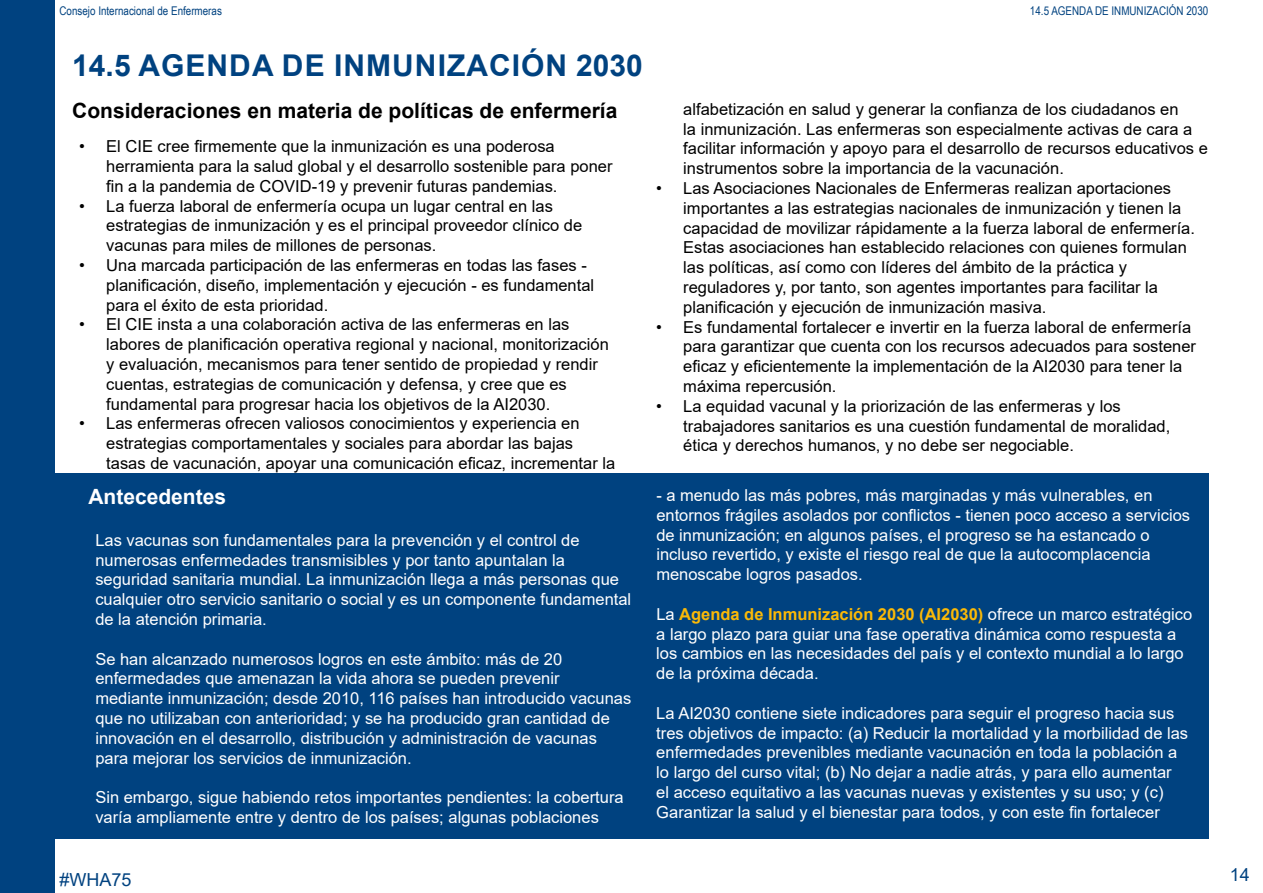
<style>
.page{position:relative;width:1263px;height:893px;background:#fff}
.page>*{position:absolute;margin:0;border:0;box-sizing:border-box;transform-origin:0 0}
.t1{font:700 30px "Arial";letter-spacing:.035em;color:#004280}
.t2{font:700 21px "Arial";color:#000}
.t3{font:700 21px "Arial";color:#fff}
.t4{font:18px "Arial";color:#004280}
.t5{font:16.5px/19.8px "Arial";color:#000}
.t6{font:16.5px/19.8px "Arial";color:#fff}
.t7{font:12px "Arial Narrow";color:#004280}
.s1{font-weight:700;color:#fbb907}
</style>
<div class="page">
<div style="left:0;top:0;width:54px;height:893px;background:#004280"></div>
<div style="left:54px;top:473px;width:1154px;height:366px;background:#004280"></div>
<p class="t7" style="left:60px;top:2px;width:164px">Consejo Internacional de Enfermeras</p>
<h1 class="t1" style="left:72px;top:44px;width:572px">14.5 AGENDA DE INMUNIZACIÓN 2030</h1>
<p class="t2" style="left:72px;top:96px;width:547px">Consideraciones en materia de políticas de enfermería</p>
<p class="t5" style="left:106px;top:136px;width:508px;text-indent:-27px">• El CIE cree firmemente que la inmunización es una poderosa herramienta para la salud global y el desarrollo sostenible para poner fin a la pandemia de COVID-19 y prevenir futuras pandemias.</p>
<p class="t5" style="left:106px;top:196px;width:477px;text-indent:-27px">• La fuerza laboral de enfermería ocupa un lugar central en las estrategias de inmunización y es el principal proveedor clínico de vacunas para miles de millones de personas.</p>
<p class="t5" style="left:106px;top:255px;width:489px;text-indent:-27px">• Una marcada participación de las enfermeras en todas las fases - planificación, diseño, implementación y ejecución - es fundamental para el éxito de esta prioridad.</p>
<p class="t5" style="left:106px;top:315px;width:504px;text-indent:-27px">• El CIE insta a una colaboración activa de las enfermeras en las labores de planificación operativa regional y nacional, monitorización y evaluación, mecanismos para tener sentido de propiedad y rendir cuentas, estrategias de comunicación y defensa, y cree que es fundamental para progresar hacia los objetivos de la AI2030.</p>
<p class="t5" style="left:106px;top:414px;width:510px;text-indent:-27px">• Las enfermeras ofrecen valiosos conocimientos y experiencia en estrategias comportamentales y sociales para abordar las bajas tasas de vacunación, apoyar una comunicación eficaz, incrementar la</p>
<p class="t3" style="left:88px;top:482px;width:139px">Antecedentes</p>
<p class="t6" style="left:95px;top:530px;width:537px">Las vacunas son fundamentales para la prevención y el control de numerosas enfermedades transmisibles y por tanto apuntalan la seguridad sanitaria mundial. La inmunización llega a más personas que cualquier otro servicio sanitario o social y es un componente fundamental de la atención primaria.</p>
<p class="t6" style="left:95px;top:649px;width:537px">Se han alcanzado numerosos logros en este ámbito: más de 20 enfermedades que amenazan la vida ahora se pueden prevenir mediante inmunización; desde 2010, 116 países han introducido vacunas que no utilizaban con anterioridad; y se ha producido gran cantidad de innovación en el desarrollo, distribución y administración de vacunas para mejorar los servicios de inmunización.</p>
<p class="t6" style="left:95px;top:787px;width:530px">Sin embargo, sigue habiendo retos importantes pendientes: la cobertura varía ampliamente entre y dentro de los países; algunas poblaciones</p>
<p class="t7" style="left:1030px;top:2px;width:180px">14.5 AGENDA DE INMUNIZACIÓN 2030</p>
<p class="t5" style="left:683px;top:99px;width:526px">alfabetización en salud y generar la confianza de los ciudadanos en<br>la inmunización. Las enfermeras son especialmente activas de cara a facilitar información y apoyo para el desarrollo de recursos educativos e instrumentos sobre la importancia de la vacunación.</p>
<p class="t5" style="left:683px;top:178px;width:513px;text-indent:-27px">• Las Asociaciones Nacionales de Enfermeras realizan aportaciones importantes a las estrategias nacionales de inmunización y tienen la capacidad de movilizar rápidamente a la fuerza laboral de enfermería.<br>Estas asociaciones han establecido relaciones con quienes formulan las políticas, así como con líderes del ámbito de la práctica y reguladores y, por tanto, son agentes importantes para facilitar la planificación y ejecución de inmunización masiva.</p>
<p class="t5" style="left:683px;top:317px;width:514px;text-indent:-27px">• Es fundamental fortalecer e invertir en la fuerza laboral de enfermería para garantizar que cuenta con los recursos adecuados para sostener eficaz y eficientemente la implementación de la AI2030 para tener la máxima repercusión.</p>
<p class="t5" style="left:683px;top:396px;width:488px;text-indent:-27px">• La equidad vacunal y la priorización de las enfermeras y los trabajadores sanitarios es una cuestión fundamental de moralidad, ética y derechos humanos, y no debe ser negociable.</p>
<p class="t6" style="left:656px;top:485px;width:535px">- a menudo las más pobres, más marginadas y más vulnerables, en entornos frágiles asolados por conflictos - tienen poco acceso a servicios de inmunización; en algunos países, el progreso se ha estancado o incluso revertido, y existe el riesgo real de que la autocomplacencia menoscabe logros pasados.</p>
<p class="t6" style="left:656px;top:604px;width:537px">La <span class="s1">Agenda de Inmunización 2030 (AI2030)</span> ofrece un marco estratégico a largo plazo para guiar una fase operativa dinámica como respuesta a los cambios en las necesidades del país y el contexto mundial a lo largo de la próxima década.</p>
<p class="t6" style="left:656px;top:703px;width:533px">La AI2030 contiene siete indicadores para seguir el progreso hacia sus tres objetivos de impacto: (a) Reducir la mortalidad y la morbilidad de las enfermedades prevenibles mediante vacunación en toda la población a lo largo del curso vital; (b) No dejar a nadie atrás, y para ello aumentar el acceso equitativo a las vacunas nuevas y existentes y su uso; y (c)<br>Garantizar la salud y el bienestar para todos, y con este fin fortalecer</p>
<p class="t4" style="left:60px;top:867px;width:74px">#WHA75</p>
<p class="t4" style="left:1230px;top:862px;width:22px">14</p>
</div>
